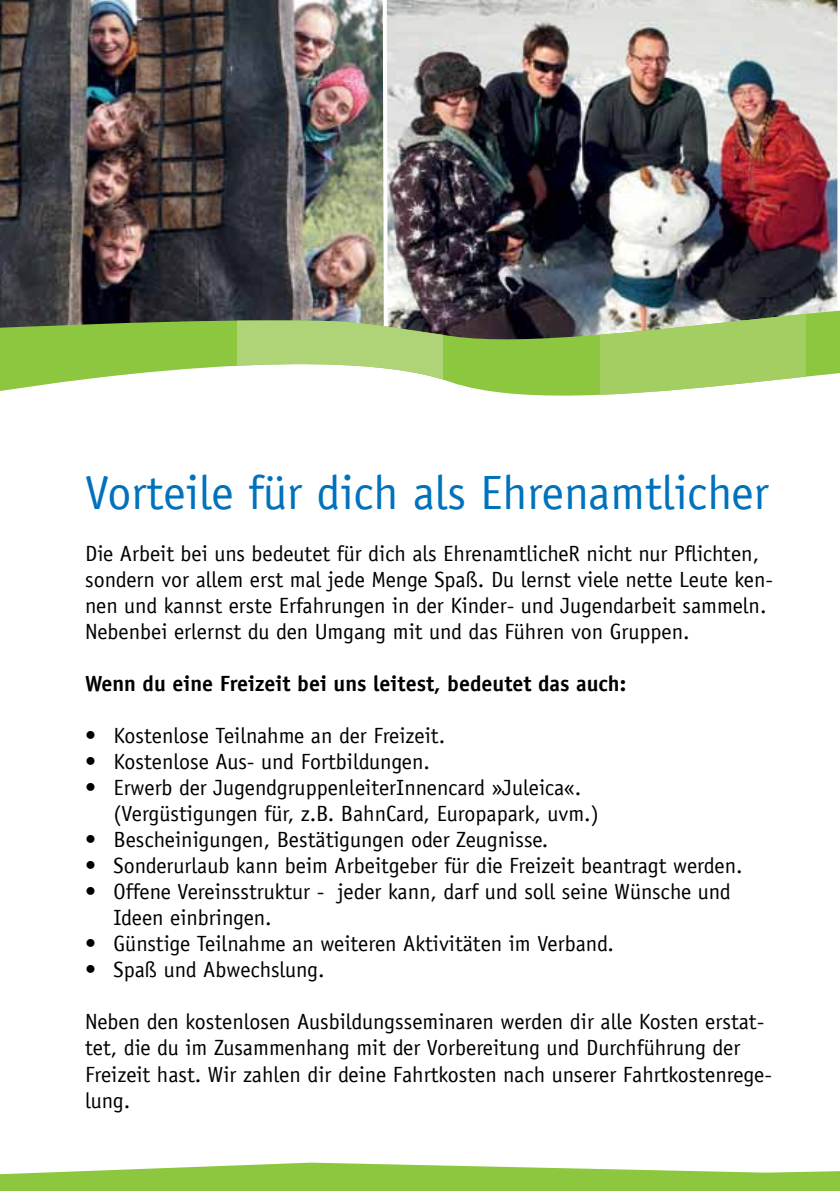
<style>
.page{position:relative;width:840px;height:1191px;background:#fff}
.page>*{position:absolute;margin:0;border:0;box-sizing:border-box;transform-origin:0 0}
.t1{font:48px "Officina Sans";color:#0072bc}
.t2{font:22px/26px "Officina Sans";color:#000}
.t3{font:700 22px "Officina Sans";color:#000}
</style>
<div class="page">
<img style="left:389px;top:0;width:449px;height:267px">
<img style="left:0;top:0;width:389px;height:267px">
<img style="left:0;top:267px;width:839px;height:129px">
<svg style="left:236px;top:310px;width:206px;height:86px;fill:#aed477"></svg>
<svg style="left:600px;top:310px;width:206px;height:86px;background:#aece7d"></svg>
<svg style="left:0;top:1162px;width:839px;height:29px"></svg>
<h1 class="t1" style="left:85px;top:465px;width:684px">Vorteile für dich als Ehrenamtlicher</h1>
<p class="t2" style="left:85px;top:541px;width:689px">Die Arbeit bei uns bedeutet für dich als EhrenamtlicheR nicht nur Pflichten, sondern vor allem erst mal jede Menge Spaß. Du lernst viele nette Leute ken&shy;nen und kannst erste Erfahrungen in der Kinder- und Jugendarbeit sammeln.<br>Nebenbei erlernst du den Umgang mit und das Führen von Gruppen.</p>
<p class="t3" style="left:85px;top:670px;width:542px">Wenn du eine Freizeit bei uns leitest, bedeutet das auch:</p>
<p class="t2" style="left:85px;top:723px;width:361px">• Kostenlose Teilnahme an der Freizeit.</p>
<p class="t2" style="left:85px;top:749px;width:346px">• Kostenlose Aus- und Fortbildungen.</p>
<p class="t2" style="left:113px;top:775px;width:486px;text-indent:-28px">• Erwerb der JugendgruppenleiterInnencard »Juleica«. (Vergüstigungen für, z.B. BahnCard, Europapark, uvm.)</p>
<p class="t2" style="left:85px;top:827px;width:464px">• Bescheinigungen, Bestätigungen oder Zeugnisse.</p>
<p class="t2" style="left:85px;top:853px;width:658px">• Sonderurlaub kann beim Arbeitgeber für die Freizeit beantragt werden.</p>
<p class="t2" style="left:113px;top:879px;width:618px;text-indent:-28px">• Offene Vereinsstruktur - jeder kann, darf und soll seine Wünsche und<br>Ideen einbringen.</p>
<p class="t2" style="left:85px;top:931px;width:530px">• Günstige Teilnahme an weiteren Aktivitäten im Verband.</p>
<p class="t2" style="left:85px;top:957px;width:241px">• Spaß und Abwechslung.</p>
<p class="t2" style="left:85px;top:1009px;width:688px">Neben den kostenlosen Ausbildungsseminaren werden dir alle Kosten erstat&shy;tet, die du im Zusammenhang mit der Vorbereitung und Durchführung der Freizeit hast. Wir zahlen dir deine Fahrtkosten nach unserer Fahrtkostenrege&shy;lung.</p>
</div>
